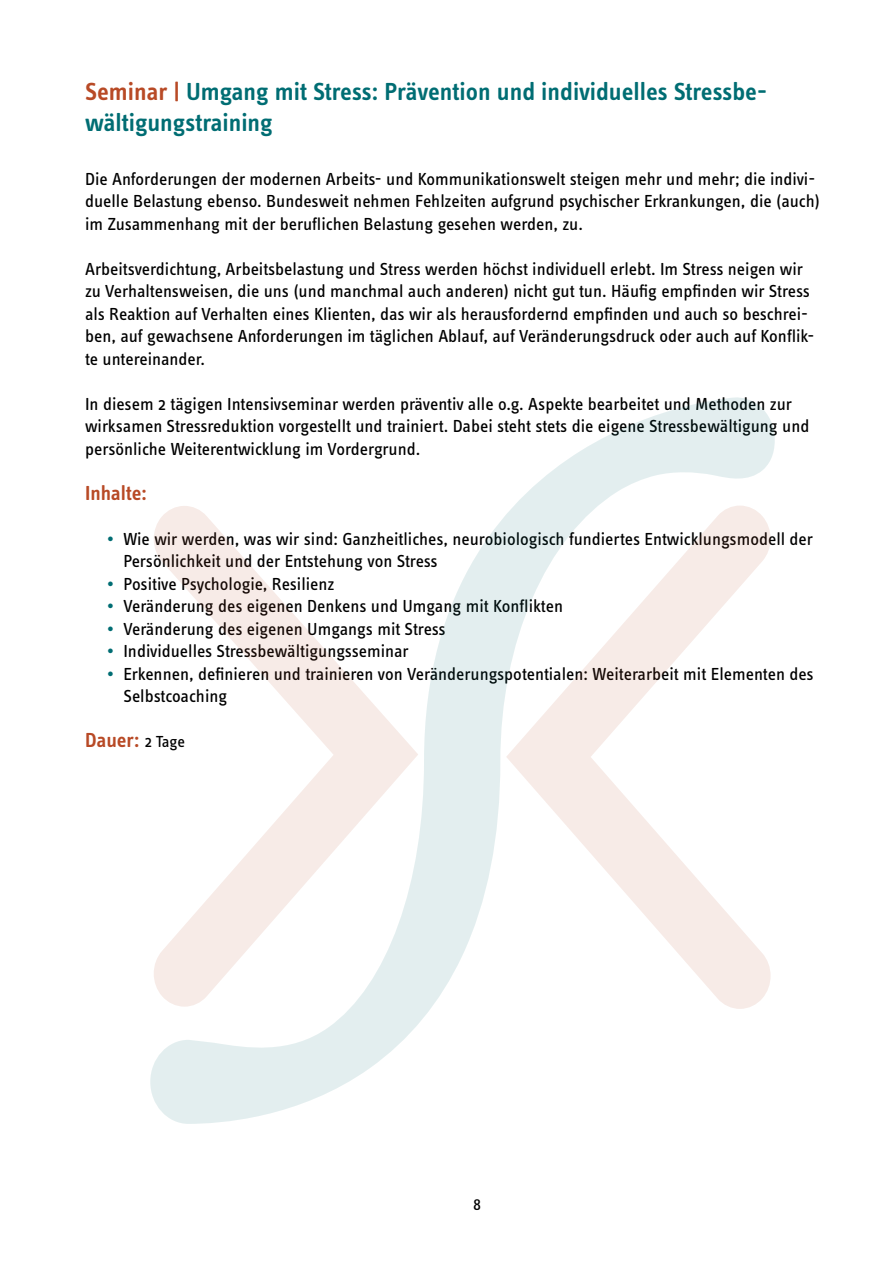
<style>
.page{position:relative;width:893px;height:1263px;background:#fff}
.page>*{position:absolute;margin:0;border:0;box-sizing:border-box;transform-origin:0 0}
.t1{font:600 25.5px/30.6px "Info Text";color:#006d73}
.t2{font:600 21px "Info Text";color:#b84a26}
.t3{font:18px/22.5px "Info Text";color:#000}
.t4{font:16.5px "Info Text";color:#000}
.s1{color:#b84a26}
.s2{color:#006d73}
.s3{font-weight:400;font-size:16.5px;color:#000}
</style>
<div class="page">
<svg style="left:150px;top:397px;width:625px;height:727px"></svg>
<svg style="left:154px;top:506px;width:264px;height:501px"></svg>
<h1 class="t1" style="left:85px;top:76px;width:683px"><span class="s1">Seminar |</span> Umgang mit Stress: Prävention und individuelles Stressbe&shy;wältigungstraining</h1>
<p class="t3" style="left:85px;top:168px;width:737px">Die Anforderungen der modernen Arbeits- und Kommunikationswelt steigen mehr und mehr; die indivi&shy;duelle Belastung ebenso. Bundesweit nehmen Fehlzeiten aufgrund psychischer Erkrankungen, die (auch) im Zusammenhang mit der beruflichen Belastung gesehen werden, zu.</p>
<p class="t3" style="left:85px;top:258px;width:731px">Arbeitsverdichtung, Arbeitsbelastung und Stress werden höchst individuell erlebt. Im Stress neigen wir zu Verhaltensweisen, die uns (und manchmal auch anderen) nicht gut tun. Häufig empfinden wir Stress als Reaktion auf Verhalten eines Klienten, das wir als herausfordernd empfinden und auch so beschrei&shy;ben, auf gewachsene Anforderungen im täglichen Ablauf, auf Veränderungsdruck oder auch auf Konflik&shy;te untereinander.</p>
<p class="t3" style="left:85px;top:393px;width:726px">In diesem 2 tägigen Intensivseminar werden präventiv alle o.g. Aspekte bearbeitet und Methoden zur wirksamen Stressreduktion vorgestellt und trainiert. Dabei steht stets die eigene Stressbewältigung und persönliche Weiterentwicklung im Vordergrund.</p>
<p class="t2" style="left:85px;top:481px;width:63px">Inhalte:</p>
<p class="t3" style="left:123px;top:528px;width:691px;text-indent:-16px"><span class="s2">•</span> Wie wir werden, was wir sind: Ganzheitliches, neurobiologisch fundiertes Entwicklungsmodell der<br>Persönlichkeit und der Entstehung von Stress</p>
<p class="t3" style="left:107px;top:573px;width:229px"><span class="s2">•</span> Positive Psychologie, Resilienz</p>
<p class="t3" style="left:107px;top:595px;width:457px"><span class="s2">•</span> Veränderung des eigenen Denkens und Umgang mit Konflikten</p>
<p class="t3" style="left:107px;top:618px;width:340px"><span class="s2">•</span> Veränderung des eigenen Umgangs mit Stress</p>
<p class="t3" style="left:107px;top:640px;width:303px"><span class="s2">•</span> Individuelles Stressbewältigungsseminar</p>
<p class="t3" style="left:123px;top:663px;width:692px;text-indent:-16px"><span class="s2">•</span> Erkennen, definieren und trainieren von Veränderungspotentialen: Weiterarbeit mit Elementen des<br>Selbstcoaching</p>
<p class="t2" style="left:85px;top:728px;width:101px">Dauer: <span class="s3">2 Tage</span></p>
<p class="t4" style="left:473px;top:1195px;width:9px">8</p>
</div>
